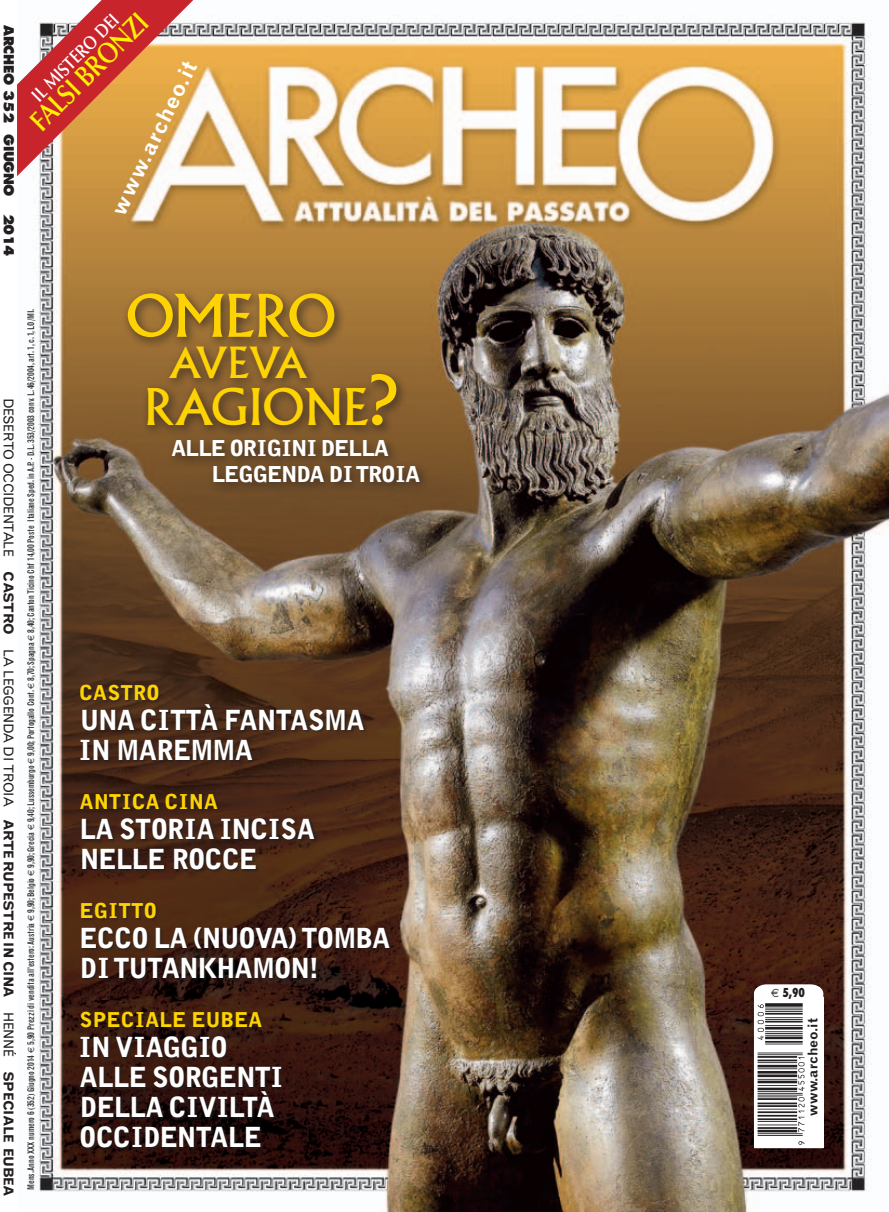
<style>
.page{position:relative;width:889px;height:1212px;background:#fff}
.page>*{position:absolute;margin:0;border:0;box-sizing:border-box;transform-origin:0 0}
.t1{font:57.45px "Albertus MT Std";color:#fed304}
.t2{font:49.35px "Albertus MT Std";color:#fed304}
.t3{font:41.85px "Albertus MT Std";color:#fed304}
.t4{font:600 28.95px "Optima LT Std";color:#fff101;scale:.85 1}
.t5{font:900 27px/30px "Grotesque MT Std";letter-spacing:-.015em;color:#fff}
.t6{font:900 27px/30px "Grotesque MT Std";letter-spacing:.005em;color:#fff}
.t7{font:700 21.75px "Grotesque MT Std";color:#fff}
.t8{font:900 21.3px/25.5px "Grotesque MT Std";letter-spacing:-.02em;color:#fff;scale:1.05 1}
.t9{font:900 19.95px "Grotesque MT Std";letter-spacing:.02em;color:#fed304;scale:1.05 1}
.t10{font:900 19.95px "Grotesque MT Std";letter-spacing:.04em;color:#fed304;scale:1.05 1}
.t11{font:600 18.75px "Optima LT Std";color:#fff;scale:.85 1}
.t12{font:13.5px "Grotesque MT Std";letter-spacing:-.04em;color:#231f20}
.t13{font:800 13.5px "Futura Std";letter-spacing:-.03em;color:#231f20}
.t14{font:700 13.5px "Grotesque MT Std";letter-spacing:.005em;color:#231f20}
.t15{font:800 condensed 12px "Futura Std";color:#231f20;scale:.9 1}
.t16{font:condensed 9px "Grotesque MT Std";letter-spacing:-.015em;color:#231f20}
.s1{font-weight:700}
.s2{font-family:"Euro Sans Std";font-stretch:normal}
.s3{font-size:67.05px}
.s4{font-family:"Euro Sans Std";font-weight:400;font-stretch:normal}
</style>
<div class="page">
<img style="left:32px;top:0;width:857px;height:1212px">
<svg style="left:754px;top:984px;width:69px;height:164px"></svg>
<div style="left:121px;top:287px;width:310px;height:207px;background:#231f20;opacity:.75"></div>
<div style="left:80px;top:684px;width:288px;height:79px;background:#231f20;opacity:.75"></div>
<div style="left:80px;top:793px;width:238px;height:80px;background:#231f20;opacity:.75"></div>
<div style="left:81px;top:902px;width:312px;height:80px;background:#231f20;opacity:.75"></div>
<div style="left:80px;top:1011px;width:205px;height:140px;background:#231f20;opacity:.75"></div>
<svg style="left:17px;top:0;width:176px;height:176px"></svg>
<h3 class="t13" style="left:17px;top:25px;width:172px;rotate:90deg">archeo 352 GIUGNO</h3>
<h3 class="t13" style="left:17px;top:214px;width:44px;rotate:90deg">2014</h3>
<h3 class="t4" style="left:23px;top:114px;width:182px;rotate:-45deg">FALSI BRONZI</h3>
<h3 class="t11" style="left:27px;top:90px;width:137px;rotate:-45deg">IL MISTERO DEI</h3>
<h3 class="t7" style="left:106px;top:208px;width:170px;rotate:-64deg">www.archeo.it</h3>
<h3 class="t12" style="left:16px;top:398px;width:800px;rotate:90deg">DESERTO OCCIDENTALE <span class="s1">CASTRO</span> LA LEGGENDA DI TROIA <span class="s1">ARTE RUPESTRE IN CINA</span> HENNé <span class="s1">speciale EUBEA</span></h3>
<p class="t16" style="left:26px;top:1189px;width:882px;rotate:-90deg">Mens. Anno XXX numero 6 (352) Giugno 2014 <span class="s2">€</span> 5,90 Prezzi di vendita all’estero: Austria <span class="s2">€</span> 9,90; Belgio <span class="s2">€</span> 9,90; Grecia <span class="s2">€</span> 9,40; Lussemburgo <span class="s2">€</span> 9,00; Portogallo Cont. <span class="s2">€</span> 8,70; Spagna <span class="s2">€</span> 8,40; Canton Ticino Chf 14,00 Poste Italiane Sped. in A.P. - D.L. 353/2003 conv. L. 46/2004, art. 1, c. 1, LO/MI.</p>
<h1 class="t1" style="left:126px;top:282px;width:211px">OMERO</h1>
<h3 class="t3" style="left:169px;top:338px;width:140px">AVEVA</h3>
<h2 class="t2" style="left:144px;top:378px;width:255px">RAGIONE<span class="s3">?</span></h2>
<h3 class="t8" style="left:212px;top:436px;width:200px;text-indent:-40px">ALLE ORIGINI DELLA<br>LEGGENDA DI TROIA</h3>
<h3 class="t9" style="left:80px;top:680px;width:77px">CASTRO</h3>
<h3 class="t5" style="left:80px;top:705px;width:286px">UNA CITTà FANTASMA<br>IN MAREMMA</h3>
<h3 class="t10" style="left:80px;top:789px;width:133px">ANTICA CINA</h3>
<h3 class="t6" style="left:80px;top:814px;width:236px">LA STORIA INCISA<br>NELLE ROCCE</h3>
<h3 class="t9" style="left:80px;top:898px;width:75px">EGITTO</h3>
<h3 class="t5" style="left:80px;top:923px;width:312px">ECCO LA (NUOVA) TOMBA<br>DI TUTANKHAMON!</h3>
<h3 class="t9" style="left:80px;top:1007px;width:175px">SPECIALE EUBEA</h3>
<h3 class="t5" style="left:80px;top:1032px;width:204px">IN VIAGGIO<br>ALLE SORGENTI<br>DELLA CIVILTà<br>OCCIDENTALE</h3>
<h3 class="t15" style="left:771px;top:985px;width:39px"><span class="s4">€</span> 5,90</h3>
<h3 class="t14" style="left:805px;top:1116px;width:99px;rotate:-90deg">www.archeo.it</h3>
</div>
